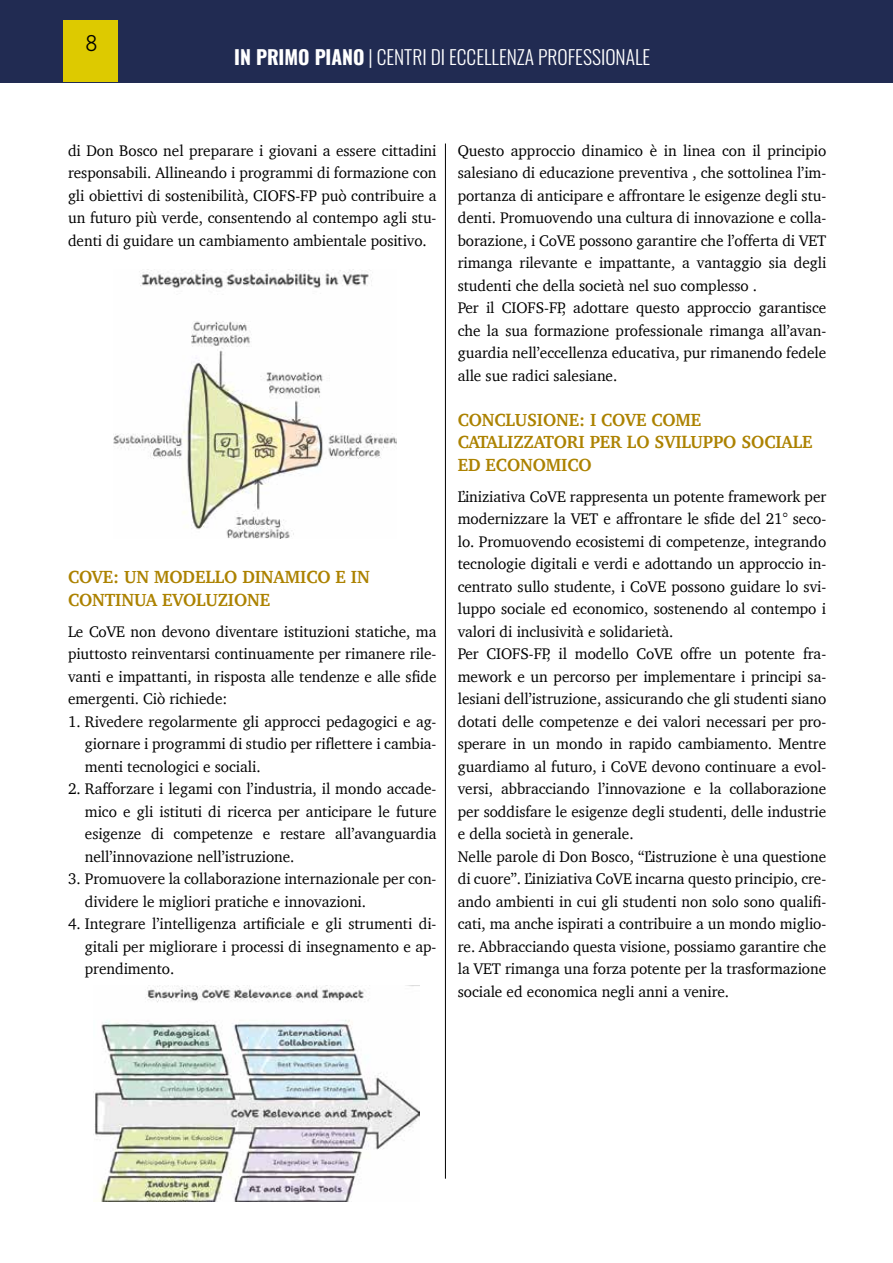
<style>
.page{position:relative;width:893px;height:1263px;background:#fff}
.page>*{position:absolute;margin:0;border:0;box-sizing:border-box;transform-origin:0 0}
.t1{font:300 22.5px "Blogger Sans";color:#000}
.t2{font:19.5px "Oswald";color:#fff}
.t3{font:700 18px/22.5px "Charter";letter-spacing:-.005em;color:#ac8200}
.t4{font:15.75px/22.5px "Charter";letter-spacing:-.005em;color:#000;text-align:justify}
</style>
<div class="page">
<div style="left:0;top:0;width:893px;height:82px;background:#212b52"></div>
<div style="left:64px;top:21px;width:54px;height:61px;background:#ddca00"></div>
<img style="left:113px;top:269px;width:283px;height:269px">
<img style="left:95px;top:986px;width:324px;height:215px">
<hr style="left:445px;top:144px;width:1px;height:1035px;background:#000">
<h1 class="t1" style="left:86px;top:29px;width:13px">8</h1>
<p class="t2" style="left:234px;top:40px;width:417px">IN PRIMO PIANO | CENTRI DI ECCELLENZA PROFESSIONALE</p>
<p class="t4" style="left:68px;top:139px;width:370px">di Don Bosco nel preparare i giovani a essere cittadini responsabili. Allineando i programmi di formazione con gli obiettivi di sostenibilità, CIOFS-FP può contribuire a un futuro più verde, consentendo al contempo agli stu&shy;denti di guidare un cambiamento ambientale positivo.</p>
<p class="t3" style="left:68px;top:566px;width:303px">COVE: UN MODELLO DINAMICO E IN<br>CONTINUA EVOLUZIONE</p>
<p class="t4" style="left:68px;top:620px;width:370px">Le CoVE non devono diventare istituzioni statiche, ma piuttosto reinventarsi continuamente per rimanere rile&shy;vanti e impattanti, in risposta alle tendenze e alle sfide emergenti. Ciò richiede:</p>
<p class="t4" style="left:85px;top:710px;width:353px;text-indent:-17px">1. Rivedere regolarmente gli approcci pedagogici e ag&shy;giornare i programmi di studio per riflettere i cambia&shy;menti tecnologici e sociali.</p>
<p class="t4" style="left:85px;top:777px;width:353px;text-indent:-17px">2. Rafforzare i legami con l’industria, il mondo accade&shy;mico e gli istituti di ricerca per anticipare le future esigenze di competenze e restare all’avanguardia nell’innovazione nell’istruzione.</p>
<p class="t4" style="left:85px;top:867px;width:353px;text-indent:-17px">3. Promuovere la collaborazione internazionale per con&shy;dividere le migliori pratiche e innovazioni.</p>
<p class="t4" style="left:85px;top:912px;width:353px;text-indent:-17px">4. Integrare l’intelligenza artificiale e gli strumenti di&shy;gitali per migliorare i processi di insegnamento e ap&shy;prendimento.</p>
<p class="t4" style="left:458px;top:139px;width:370px;text-align:left">Questo approccio dinamico è in linea con il principio salesiano di educazione preventiva , che sottolinea l’im&shy;portanza di anticipare e affrontare le esigenze degli stu&shy;denti. Promuovendo una cultura di innovazione e colla&shy;borazione, i CoVE possono garantire che l’offerta di VET rimanga rilevante e impattante, a vantaggio sia degli studenti che della società nel suo complesso .<br>Per il CIOFS-FP, adottare questo approccio garantisce che la sua formazione professionale rimanga all’avan&shy;guardia nell’eccellenza educativa, pur rimanendo fedele alle sue radici salesiane.</p>
<p class="t3" style="left:458px;top:408px;width:356px">CONCLUSIONE: I COVE COME<br>CATALIZZATORI PER LO SVILUPPO SOCIALE<br>ED ECONOMICO</p>
<p class="t4" style="left:458px;top:485px;width:370px;text-align:left">L’iniziativa CoVE rappresenta un potente framework per modernizzare la VET e affrontare le sfide del 21° seco&shy;lo. Promuovendo ecosistemi di competenze, integrando tecnologie digitali e verdi e adottando un approccio in&shy;centrato sullo studente, i CoVE possono guidare lo svi&shy;luppo sociale ed economico, sostenendo al contempo i valori di inclusività e solidarietà.<br>Per CIOFS-FP, il modello CoVE offre un potente fra&shy;mework e un percorso per implementare i principi sa&shy;lesiani dell’istruzione, assicurando che gli studenti siano dotati delle competenze e dei valori necessari per pro&shy;sperare in un mondo in rapido cambiamento. Mentre guardiamo al futuro, i CoVE devono continuare a evol&shy;versi, abbracciando l’innovazione e la collaborazione per soddisfare le esigenze degli studenti, delle industrie e della società in generale.<br>Nelle parole di Don Bosco, “L’istruzione è una questione di cuore”. L’iniziativa CoVE incarna questo principio, cre&shy;ando ambienti in cui gli studenti non solo sono qualifi&shy;cati, ma anche ispirati a contribuire a un mondo miglio&shy;re. Abbracciando questa visione, possiamo garantire che la VET rimanga una forza potente per la trasformazione sociale ed economica negli anni a venire.</p>
</div>
